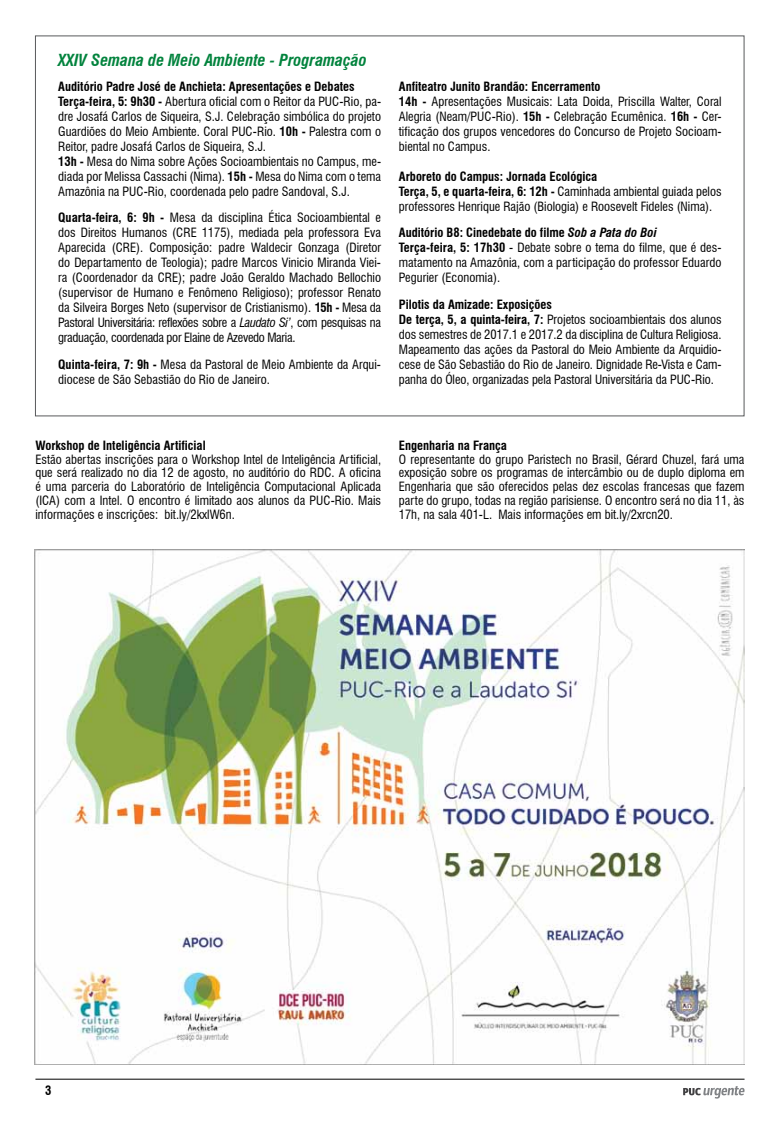
<style>
.page{position:relative;width:780px;height:1134px;background:#fff}
.page>*{position:absolute;margin:0;border:0;box-sizing:border-box;transform-origin:0 0}
.t1{font:italic 700 condensed 16.25px "Swiss 721 BT";color:#02833d}
.t2{font:condensed 12.5px/15px "Swiss 721 BT";color:#000}
.t3{font:700 condensed 12.5px "Swiss 721 BT";color:#000}
.s1{font-weight:700}
.s2{font-style:italic}
.s3{font-weight:700;font-style:italic}
</style>
<div class="page">
<hr style="left:35px;top:1079px;width:709px;height:1px;background:#000">
<svg style="left:683px;top:1086px;width:61px;height:12px"></svg>
<img style="left:34px;top:550px;width:710px;height:514px">
<h1 class="t1" style="left:58px;top:50px;width:310px">XXIV Semana de Meio Ambiente - Programação</h1>
<p class="t2" style="left:58px;top:79px;width:324px"><span class="s1">Auditório Padre José de Anchieta: Apresentações e Debates Terça-feira, 5: 9h30 -</span> Abertura oficial com o Reitor da PUC-Rio, pa&shy;dre Josafá Carlos de Siqueira, S.J. Celebração simbólica do projeto Guardiões do Meio Ambiente. Coral PUC-Rio. <span class="s1">10h -</span> Palestra com o Reitor, padre Josafá Carlos de Siqueira, S.J.<br><span class="s1">13h -</span> Mesa do Nima sobre Ações Socioambientais no Campus, me&shy;diada por Melissa Cassachi (Nima). <span class="s1">15h -</span> Mesa do Nima com o tema Amazônia na PUC-Rio, coordenada pelo padre Sandoval, S.J.</p>
<p class="t2" style="left:58px;top:210px;width:324px;text-align:justify"><span class="s1">Quarta-feira, 6: 9h -</span> Mesa da disciplina Ética Socioambiental e dos Direitos Humanos (CRE 1175), mediada pela professora Eva Aparecida (CRE). Composição: padre Waldecir Gonzaga (Diretor do Departamento de Teologia); padre Marcos Vinicio Miranda Viei&shy;ra (Coordenador da CRE); padre João Geraldo Machado Bellochio (supervisor de Humano e Fenômeno Religioso); professor Renato da Silveira Borges Neto (supervisor de Cristianismo). <span class="s1">15h -</span> Mesa da Pastoral Universitária: reflexões sobre a <span class="s2">Laudato Si’</span>, com pesquisas na graduação, coordenada por Elaine de Azevedo Maria.</p>
<p class="t2" style="left:58px;top:356px;width:324px"><span class="s1">Quinta-feira, 7: 9h -</span> Mesa da Pastoral de Meio Ambiente da Arqui&shy;diocese de São Sebastião do Rio de Janeiro.</p>
<p class="t2" style="left:399px;top:79px;width:324px"><span class="s1">Anfiteatro Junito Brandão: Encerramento<br>14h -</span> Apresentações Musicais: Lata Doida, Priscilla Walter, Coral Alegria (Neam/PUC-Rio). <span class="s1">15h -</span> Celebração Ecumênica. <span class="s1">16h -</span> Cer&shy;tificação dos grupos vencedores do Concurso de Projeto Socioam&shy;biental no Campus.</p>
<p class="t2" style="left:399px;top:169px;width:324px"><span class="s1">Arboreto do Campus: Jornada Ecológica<br>Terça, 5, e quarta-feira, 6: 12h -</span> Caminhada ambiental guiada pelos professores Henrique Rajão (Biologia) e Roosevelt Fideles (Nima).</p>
<p class="t2" style="left:399px;top:225px;width:324px"><span class="s1">Auditório B8: Cinedebate do filme</span> <span class="s3">Sob a Pata do Boi<br></span><span class="s1">Terça-feira, 5: 17h30</span> - Debate sobre o tema do filme, que é des&shy;matamento na Amazônia, com a participação do professor Eduardo Pegurier (Economia).</p>
<p class="t2" style="left:399px;top:296px;width:324px"><span class="s1">Pilotis da Amizade: Exposições<br>De terça, 5, a quinta-feira, 7:</span> Projetos socioambientais dos alunos dos semestres de 2017.1 e 2017.2 da disciplina de Cultura Religiosa.<br>Mapeamento das ações da Pastoral do Meio Ambiente da Arquidio&shy;cese de São Sebastião do Rio de Janeiro. Dignidade Re-Vista e Cam&shy;panha do Óleo, organizadas pela Pastoral Universitária da PUC-Rio.</p>
<p class="t3" style="left:35px;top:438px;width:172px">Workshop de Inteligência Artificial</p>
<p class="t2" style="left:35px;top:452px;width:347px;line-height:13.8px;text-align:justify">Estão abertas inscrições para o Workshop Intel de Inteligência Artificial, que será realizado no dia 12 de agosto, no auditório do RDC. A oficina é uma parceria do Laboratório de Inteligência Computacional Aplicada (ICA) com a Intel. O encontro é limitado aos alunos da PUC-Rio. Mais informações e inscrições: bit.ly/2kxlW6n.</p>
<p class="t3" style="left:399px;top:438px;width:110px">Engenharia na França</p>
<p class="t2" style="left:399px;top:452px;width:347px;line-height:13.8px;text-align:justify">O representante do grupo Paristech no Brasil, Gérard Chuzel, fará uma exposição sobre os programas de intercâmbio ou de duplo diploma em Engenharia que são oferecidos pelas dez escolas francesas que fazem parte do grupo, todas na região parisiense. O encontro será no dia 11, às 17h, na sala 401-L. Mais informações em bit.ly/2xrcn20.</p>
<p class="t3" style="left:45px;top:1083px;width:8px">3</p>
</div>
